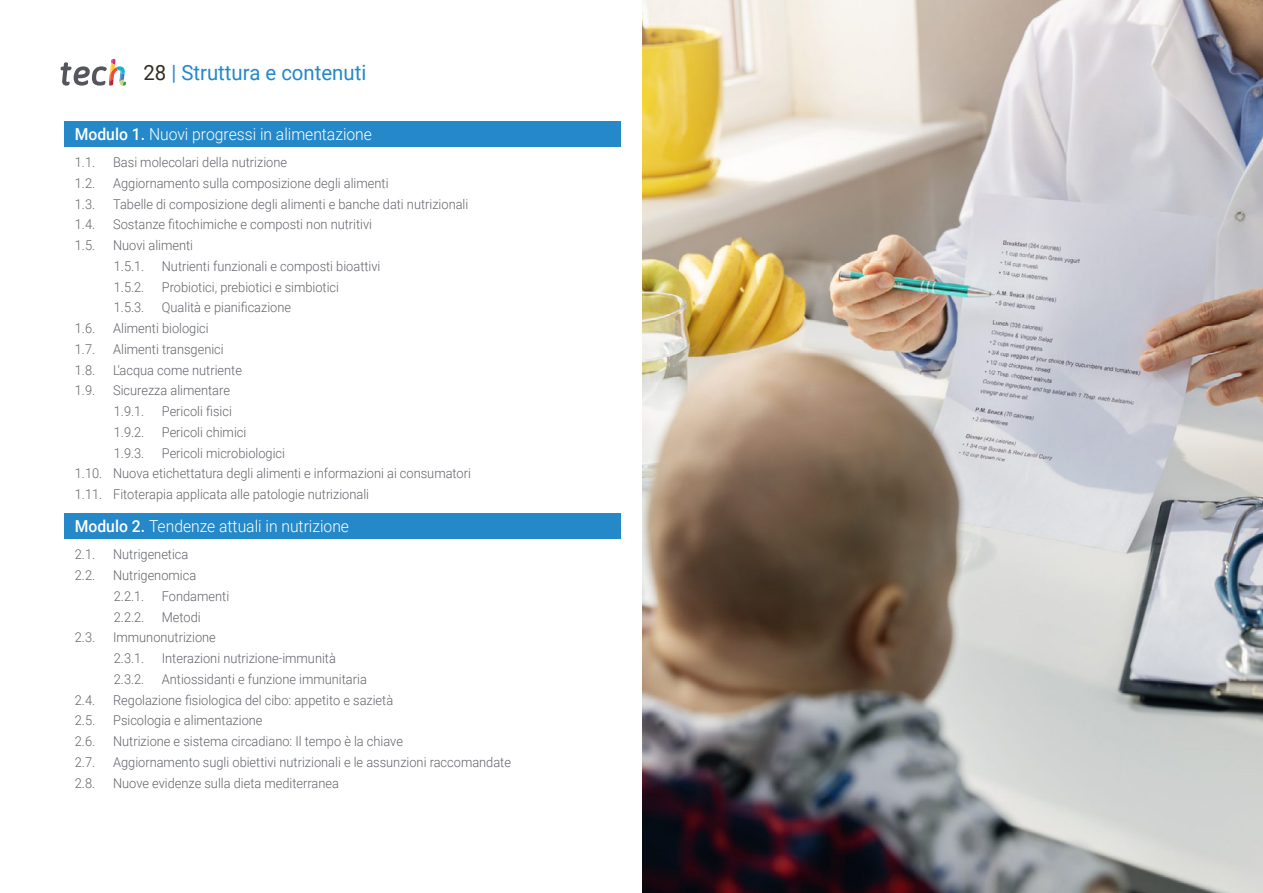
<style>
.page{position:relative;width:1263px;height:893px;background:#fff}
.page>*{position:absolute;margin:0;border:0;box-sizing:border-box;transform-origin:0 0}
.t1{font:21px "Roboto";color:#2488c9}
.t2{font:300 16.5px "Roboto";color:#fff;scale:.95 1}
.t3{font:300 13.5px/20.7px "Roboto";color:#61646a;scale:.95 1}
.s1{color:#312e20}
.s2{font-weight:500}
</style>
<div class="page">
<img style="left:642px;top:0;width:621px;height:893px">
<svg style="left:61px;top:59px;width:65px;height:27px"></svg>
<div style="left:64px;top:121px;width:557px;height:25px;background:#2488c9"></div>
<div style="left:64px;top:513px;width:557px;height:25px;background:#2488c9"></div>
<h1 class="t1" style="left:144px;top:57px;width:224px"><span class="s1">28</span> | Struttura e contenuti</h1>
<p class="t2" style="left:75px;top:123px;width:314px"><span class="s2">Modulo 1.</span> Nuovi progressi in alimentazione</p>
<p class="t3" style="left:75px;top:151px;width:23px">1.1.</p>
<p class="t3" style="left:113px;top:151px;width:185px">Basi molecolari della nutrizione</p>
<p class="t3" style="left:75px;top:172px;width:23px">1.2.</p>
<p class="t3" style="left:113px;top:172px;width:291px">Aggiornamento sulla composizione degli alimenti</p>
<p class="t3" style="left:75px;top:193px;width:23px">1.3.</p>
<p class="t3" style="left:113px;top:193px;width:375px">Tabelle di composizione degli alimenti e banche dati nutrizionali</p>
<p class="t3" style="left:75px;top:214px;width:23px">1.4.</p>
<p class="t3" style="left:113px;top:214px;width:274px">Sostanze fitochimiche e composti non nutritivi</p>
<p class="t3" style="left:75px;top:234px;width:23px">1.5.</p>
<p class="t3" style="left:113px;top:234px;width:86px">Nuovi alimenti<br>1.5.1.</p>
<p class="t3" style="left:162px;top:255px;width:232px">Nutrienti funzionali e composti bioattivi</p>
<p class="t3" style="left:114px;top:276px;width:34px">1.5.2.</p>
<p class="t3" style="left:162px;top:276px;width:188px">Probiotici, prebiotici e simbiotici</p>
<p class="t3" style="left:114px;top:297px;width:34px">1.5.3.</p>
<p class="t3" style="left:162px;top:297px;width:138px">Qualità e pianificazione</p>
<p class="t3" style="left:75px;top:317px;width:23px">1.6.</p>
<p class="t3" style="left:113px;top:317px;width:102px">Alimenti biologici</p>
<p class="t3" style="left:75px;top:338px;width:23px">1.7.</p>
<p class="t3" style="left:113px;top:338px;width:118px">Alimenti transgenici</p>
<p class="t3" style="left:75px;top:359px;width:23px">1.8.</p>
<p class="t3" style="left:113px;top:359px;width:137px">L'acqua come nutriente</p>
<p class="t3" style="left:75px;top:380px;width:23px">1.9.</p>
<p class="t3" style="left:113px;top:380px;width:125px">Sicurezza alimentare<br>1.9.1.</p>
<p class="t3" style="left:162px;top:400px;width:75px">Pericoli fisici</p>
<p class="t3" style="left:114px;top:421px;width:34px">1.9.2.</p>
<p class="t3" style="left:162px;top:421px;width:90px">Pericoli chimici</p>
<p class="t3" style="left:114px;top:442px;width:34px">1.9.3.</p>
<p class="t3" style="left:75px;top:442px;width:418px;text-indent:87px">Pericoli microbiologici<br>1.10. Nuova etichettatura degli alimenti e informazioni ai consumatori<br>1.11. Fitoterapia applicata alle patologie nutrizionali</p>
<p class="t2" style="left:75px;top:515px;width:290px"><span class="s2">Modulo 2.</span> Tendenze attuali in nutrizione</p>
<p class="t3" style="left:75px;top:544px;width:23px">2.1.</p>
<p class="t3" style="left:113px;top:544px;width:81px">Nutrigenetica</p>
<p class="t3" style="left:75px;top:564px;width:23px">2.2.</p>
<p class="t3" style="left:113px;top:564px;width:89px">Nutrigenomica<br>2.2.1.</p>
<p class="t3" style="left:162px;top:585px;width:72px">Fondamenti</p>
<p class="t3" style="left:114px;top:606px;width:34px">2.2.2.</p>
<p class="t3" style="left:162px;top:606px;width:42px">Metodi</p>
<p class="t3" style="left:75px;top:627px;width:23px">2.3.</p>
<p class="t3" style="left:113px;top:627px;width:110px">Immunonutrizione<br>2.3.1.</p>
<p class="t3" style="left:162px;top:647px;width:185px">Interazioni nutrizione-immunità</p>
<p class="t3" style="left:114px;top:668px;width:34px">2.3.2.</p>
<p class="t3" style="left:162px;top:668px;width:217px">Antiossidanti e funzione immunitaria</p>
<p class="t3" style="left:75px;top:689px;width:23px">2.4.</p>
<p class="t3" style="left:113px;top:689px;width:296px">Regolazione fisiologica del cibo: appetito e sazietà</p>
<p class="t3" style="left:75px;top:710px;width:23px">2.5.</p>
<p class="t3" style="left:113px;top:710px;width:159px">Psicologia e alimentazione</p>
<p class="t3" style="left:75px;top:730px;width:23px">2.6.</p>
<p class="t3" style="left:113px;top:730px;width:307px">Nutrizione e sistema circadiano: Il tempo è la chiave</p>
<p class="t3" style="left:75px;top:751px;width:23px">2.7.</p>
<p class="t3" style="left:113px;top:751px;width:420px">Aggiornamento sugli obiettivi nutrizionali e le assunzioni raccomandate</p>
<p class="t3" style="left:75px;top:772px;width:23px">2.8.</p>
<p class="t3" style="left:113px;top:772px;width:239px">Nuove evidenze sulla dieta mediterranea</p>
</div>
